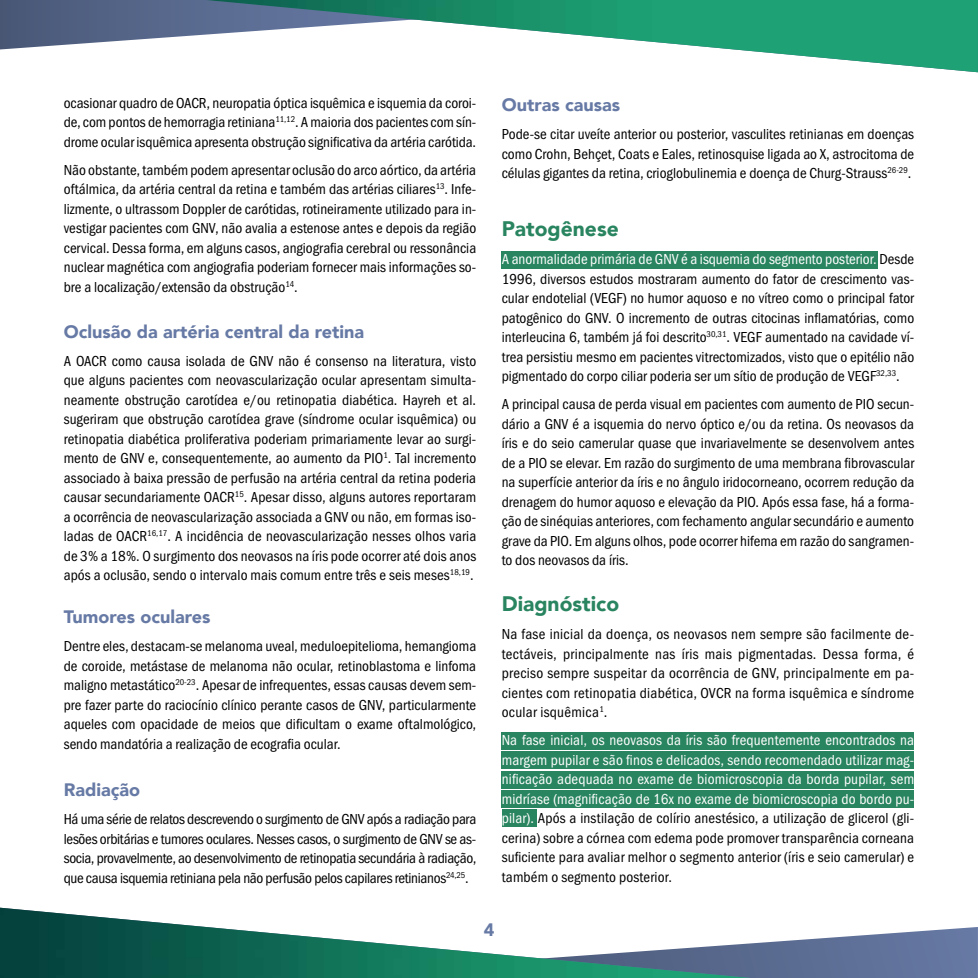
<style>
.page{position:relative;width:978px;height:978px;background:#fff}
.page>*{position:absolute;margin:0;border:0;box-sizing:border-box;transform-origin:0 0}
.t1{font:900 21px "Avenir LT";color:#298460}
.t2{font:900 18px "Avenir LT";color:#677aa5}
.t3{font:15px/19.5px "Franklin Gothic URW Con Boo";color:#000;text-align:justify}
.t4{font:15px/19.5px "Franklin Gothic URW Con Boo";letter-spacing:.01em;color:#fff;text-align:justify}
.s1{color:#fff}
.s2{color:#000}
</style>
<div class="page">
<div style="left:502px;top:252px;width:376px;height:17px;background:#298460"></div>
<div style="left:502px;top:732px;width:412px;height:17px;background:#298460"></div>
<div style="left:502px;top:752px;width:412px;height:17px;background:#298460"></div>
<div style="left:502px;top:771px;width:412px;height:17px;background:#298460"></div>
<div style="left:502px;top:790px;width:412px;height:17px;background:#298460"></div>
<div style="left:502px;top:810px;width:35px;height:17px;background:#298460"></div>
<img style="left:0;top:0;width:978px;height:72px">
<img style="left:0;top:907px;width:978px;height:71px">
<p class="t3" style="left:64px;top:93px;width:414px">ocasionar quadro de OACR, neuropatia óptica isquêmica e isquemia da coroi&shy;de, com pontos de hemorragia retiniana<sup>11,12</sup>. A maioria dos pacientes com sín&shy;drome ocular isquêmica apresenta obstrução significativa da artéria carótida.</p>
<p class="t3" style="left:64px;top:160px;width:414px">Não obstante, também podem apresentar oclusão do arco aórtico, da artéria oftálmica, da artéria central da retina e também das artérias ciliares<sup>13</sup>. Infe&shy;lizmente, o ultrassom Doppler de carótidas, rotineiramente utilizado para in&shy;vestigar pacientes com GNV, não avalia a estenose antes e depois da região cervical. Dessa forma, em alguns casos, angiografia cerebral ou ressonância nuclear magnética com angiografia poderiam fornecer mais informações so&shy;bre a localização/extensão da obstrução<sup>14</sup>.</p>
<p class="t2" style="left:64px;top:321px;width:302px">Oclusão da artéria central da retina</p>
<p class="t3" style="left:64px;top:351px;width:414px">A OACR como causa isolada de GNV não é consenso na literatura, visto que alguns pacientes com neovascularização ocular apresentam simulta&shy;neamente obstrução carotídea e/ou retinopatia diabética. Hayreh et al. sugeriram que obstrução carotídea grave (síndrome ocular isquêmica) ou retinopatia diabética proliferativa poderiam primariamente levar ao surgi&shy;mento de GNV e, consequentemente, ao aumento da PIO<sup>1</sup>. Tal incremento associado à baixa pressão de perfusão na artéria central da retina poderia causar secundariamente OACR<sup>15</sup>. Apesar disso, alguns autores reportaram a ocorrência de neovascularização associada a GNV ou não, em formas iso&shy;ladas de OACR<sup>16,17</sup>. A incidência de neovascularização nesses olhos varia de 3% a 18%. O surgimento dos neovasos na íris pode ocorrer até dois anos após a oclusão, sendo o intervalo mais comum entre três e seis meses<sup>18,19</sup>.</p>
<p class="t2" style="left:64px;top:606px;width:148px">Tumores oculares</p>
<p class="t3" style="left:64px;top:636px;width:414px">Dentre eles, destacam-se melanoma uveal, meduloepitelioma, hemangioma de coroide, metástase de melanoma não ocular, retinoblastoma e linfoma maligno metastático<sup>20-23</sup>. Apesar de infrequentes, essas causas devem sem&shy;pre fazer parte do raciocínio clínico perante casos de GNV, particularmente aqueles com opacidade de meios que dificultam o exame oftalmológico, sendo mandatória a realização de ecografia ocular.</p>
<p class="t2" style="left:64px;top:779px;width:78px">Radiação</p>
<p class="t3" style="left:64px;top:809px;width:414px">Há uma série de relatos descrevendo o surgimento de GNV após a radiação para lesões orbitárias e tumores oculares. Nesses casos, o surgimento de GNV se as&shy;socia, provavelmente, ao desenvolvimento de retinopatia secundária à radiação, que causa isquemia retiniana pela não perfusão pelos capilares retinianos<sup>24,25</sup>.</p>
<p class="t2" style="left:502px;top:94px;width:120px">Outras causas</p>
<p class="t3" style="left:502px;top:124px;width:414px">Pode-se citar uveíte anterior ou posterior, vasculites retinianas em doenças como Crohn, Behçet, Coats e Eales, retinosquise ligada ao X, astrocitoma de células gigantes da retina, crioglobulinemia e doença de Churg-Strauss<sup>26-29</sup>.</p>
<h1 class="t1" style="left:502px;top:216px;width:119px">Patogênese</h1>
<p class="t3" style="left:502px;top:249px;width:414px"><span class="s1">A anormalidade primária de GNV é a isquemia do segmento posterior.</span> Desde 1996, diversos estudos mostraram aumento do fator de crescimento vas&shy;cular endotelial (VEGF) no humor aquoso e no vítreo como o principal fator patogênico do GNV. O incremento de outras citocinas inflamatórias, como interleucina 6, também já foi descrito<sup>30,31</sup>. VEGF aumentado na cavidade ví&shy;trea persistiu mesmo em pacientes vitrectomizados, visto que o epitélio não pigmentado do corpo ciliar poderia ser um sítio de produção de VEGF<sup>32,33</sup>.</p>
<p class="t3" style="left:502px;top:394px;width:414px">A principal causa de perda visual em pacientes com aumento de PIO secun&shy;dário a GNV é a isquemia do nervo óptico e/ou da retina. Os neovasos da íris e do seio camerular quase que invariavelmente se desenvolvem antes de a PIO se elevar. Em razão do surgimento de uma membrana fibrovascular na superfície anterior da íris e no ângulo iridocorneano, ocorrem redução da drenagem do humor aquoso e elevação da PIO. Após essa fase, há a forma&shy;ção de sinéquias anteriores, com fechamento angular secundário e aumento grave da PIO. Em alguns olhos, pode ocorrer hifema em razão do sangramen&shy;to dos neovasos da íris.</p>
<h1 class="t1" style="left:502px;top:591px;width:119px">Diagnóstico</h1>
<p class="t3" style="left:502px;top:624px;width:414px">Na fase inicial da doença, os neovasos nem sempre são facilmente de&shy;tectáveis, principalmente nas íris mais pigmentadas. Dessa forma, é preciso sempre suspeitar da ocorrência de GNV, principalmente em pa&shy;cientes com retinopatia diabética, OVCR na forma isquêmica e síndrome ocular isquêmica<sup>1</sup>.</p>
<p class="t4" style="left:502px;top:730px;width:414px">Na fase inicial, os neovasos da íris são frequentemente encontrados na margem pupilar e são finos e delicados, sendo recomendado utilizar mag&shy;nificação adequada no exame de biomicroscopia da borda pupilar, sem midríase (magnificação de 16x no exame de biomicroscopia do bordo pu&shy;pilar). <span class="s2">Após a instilação de colírio anestésico, a utilização de glicerol (gli&shy;cerina) sobre a córnea com edema pode promover transparência corneana suficiente para avaliar melhor o segmento anterior (íris e seio camerular) e também o segmento posterior.</span></p>
<p class="t2" style="left:484px;top:919px;width:12px">4</p>
</div>
